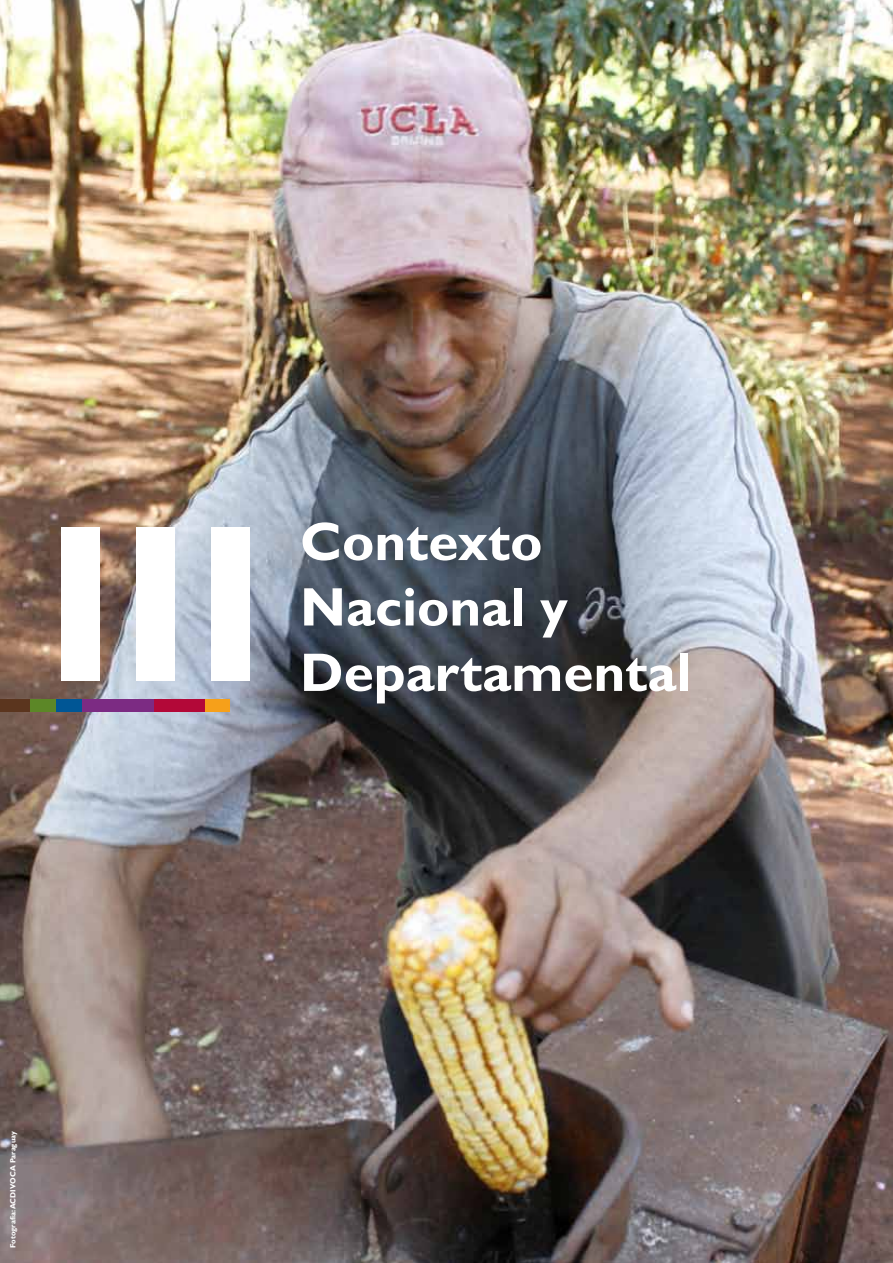
<style>
.page{position:relative;width:893px;height:1263px;background:#fff}
.page>*{position:absolute;margin:0;border:0;box-sizing:border-box;transform-origin:0 0}
.t1{font:700 225px "Gill Sans";color:#fff}
.t2{font:700 54.45px/65.4px "Gill Sans";color:#fff}
.t3{font:700 7.5px "Gill Sans";color:#fff}
</style>
<div class="page">
<img style="left:0;top:0;width:893px;height:1263px">
<div style="left:204px;top:699px;width:26px;height:13px;background:#f6a01a"></div>
<div style="left:0;top:699px;width:31px;height:13px;background:#5b351e"></div>
<div style="left:150px;top:699px;width:54px;height:13px;background:#b30838"></div>
<div style="left:82px;top:699px;width:71px;height:13px;background:#7c2b83"></div>
<div style="left:31px;top:699px;width:43px;height:13px;background:#5c8727"></div>
<div style="left:56px;top:699px;width:26px;height:13px;background:#005695"></div>
<h1 class="t1" style="left:43px;top:470px;width:226px">III</h1>
<p class="t2" style="left:300px;top:510px;width:269px">Contexto<br>Nacional y</p>
<p class="t2" style="left:300px;top:641px;width:393px">Departamental</p>
<p class="t3" style="left:8px;top:1248px;width:118px;rotate:-90deg">Fotografía: ACDI VOCA Paraguay</p>
</div>
